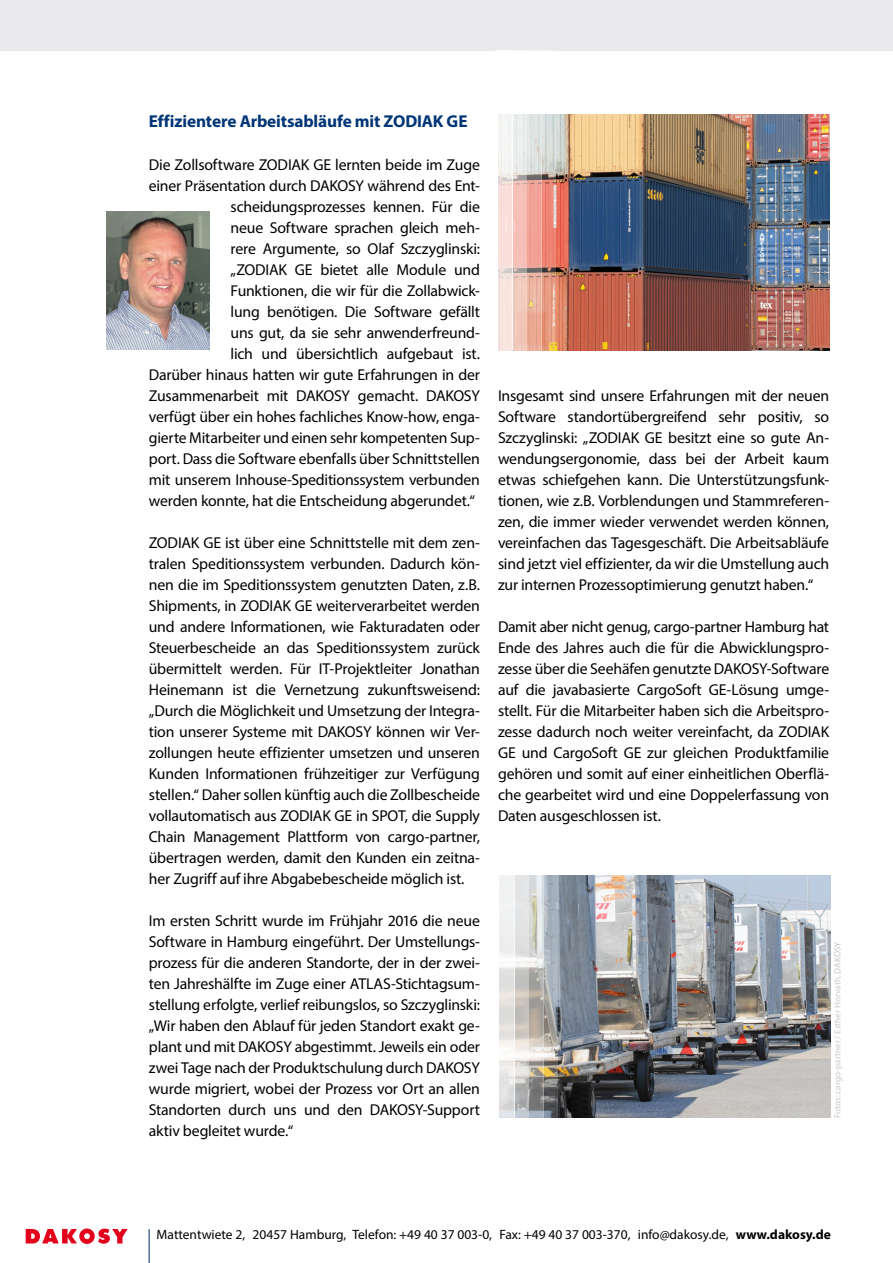
<style>
.page{position:relative;width:893px;height:1263px;background:#fff}
.page>*{position:absolute;margin:0;border:0;box-sizing:border-box;transform-origin:0 0}
.t1{font:700 17.25px "Myriad Pro";letter-spacing:-.01em;color:#003576}
.t2{font:15.75px/21px "Myriad Pro";letter-spacing:-.01em;color:#000;text-align:justify}
.t3{font:13.5px "Myriad Pro";color:#000}
.t4{font:9px "Myriad Pro";letter-spacing:.005em;color:#c7c8cd}
.s1{font-weight:700}
</style>
<div class="page">
<img style="left:558px;top:876px;width:272px;height:241px">
<img style="left:556px;top:115px;width:273px;height:236px">
<svg style="left:499px;top:875px;width:15px;height:243px"></svg>
<svg style="left:514px;top:875px;width:15px;height:243px;background:#d7d6d5"></svg>
<svg style="left:529px;top:875px;width:14px;height:243px;background:#bebcb6"></svg>
<svg style="left:543px;top:875px;width:15px;height:243px;background:#a2a5a6"></svg>
<div style="left:0;top:0;width:893px;height:51px;background:#eaeaed"></div>
<svg style="left:498px;top:114px;width:14px;height:237px;fill:#f8e4de"></svg>
<svg style="left:512px;top:114px;width:15px;height:237px;background:#eed0c8"></svg>
<svg style="left:527px;top:114px;width:14px;height:237px;background:#e3b3a7"></svg>
<svg style="left:541px;top:114px;width:15px;height:237px;background:#dea595"></svg>
<hr style="left:149px;top:1229px;width:1px;height:34px;background:#003571">
<svg style="left:26px;top:1228px;width:102px;height:16px"></svg>
<img style="left:107px;top:211px;width:102px;height:139px">
<p class="t1" style="left:149px;top:110px;width:320px">Effizientere Arbeitsabläufe mit ZODIAK GE</p>
<p class="t2" style="left:149px;top:153px;width:333px">Die Zollsoftware ZODIAK GE lernten beide im Zuge</p>
<p class="t2" style="left:149px;top:174px;width:333px">einer Präsentation durch DAKOSY während des Ent-</p>
<p class="t2" style="left:231px;top:195px;width:251px">scheidungsprozesses kennen. Für die</p>
<p class="t2" style="left:231px;top:216px;width:251px">neue Software sprachen gleich meh-</p>
<p class="t2" style="left:231px;top:237px;width:251px">rere Argumente, so Olaf Szczyglinski:</p>
<p class="t2" style="left:231px;top:258px;width:251px">„ZODIAK GE bietet alle Module und</p>
<p class="t2" style="left:231px;top:279px;width:251px">Funktionen, die wir für die Zollabwick-</p>
<p class="t2" style="left:231px;top:300px;width:251px">lung benötigen. Die Software gefällt</p>
<p class="t2" style="left:231px;top:321px;width:251px">uns gut, da sie sehr anwenderfreund-</p>
<p class="t2" style="left:231px;top:342px;width:251px">lich und übersichtlich aufgebaut ist.</p>
<p class="t2" style="left:149px;top:363px;width:333px">Darüber hinaus hatten wir gute Erfahrungen in der</p>
<p class="t2" style="left:149px;top:384px;width:333px">Zusammenarbeit mit DAKOSY gemacht. DAKOSY</p>
<p class="t2" style="left:149px;top:405px;width:333px">verfügt über ein hohes fachliches Know-how, enga-</p>
<p class="t2" style="left:149px;top:426px;width:333px">gierte Mitarbeiter und einen sehr kompetenten Sup-</p>
<p class="t2" style="left:149px;top:447px;width:333px">port. Dass die Software ebenfalls über Schnittstellen</p>
<p class="t2" style="left:149px;top:468px;width:333px">mit unserem Inhouse-Speditionssystem verbunden</p>
<p class="t2" style="left:149px;top:489px;width:328px">werden konnte, hat die Entscheidung abgerundet.“</p>
<p class="t2" style="left:149px;top:531px;width:333px">ZODIAK GE ist über eine Schnittstelle mit dem zen&shy;tralen Speditionssystem verbunden. Dadurch kön&shy;nen die im Speditionssystem genutzten Daten, z.B.<br>Shipments, in ZODIAK GE weiterverarbeitet werden und andere Informationen, wie Fakturadaten oder Steuerbescheide an das Speditionssystem zurück übermittelt werden. Für IT-Projektleiter Jonathan Heinemann ist die Vernetzung zukunftsweisend: „Durch die Möglichkeit und Umsetzung der Integra&shy;tion unserer Systeme mit DAKOSY können wir Ver&shy;zollungen heute effizienter umsetzen und unseren Kunden Informationen frühzeitiger zur Verfügung stellen.“ Daher sollen künftig auch die Zollbescheide vollautomatisch aus ZODIAK GE in SPOT, die Supply Chain Management Plattform von cargo-partner, übertragen werden, damit den Kunden ein zeitna&shy;her Zugriff auf ihre Abgabebescheide möglich ist.</p>
<p class="t2" style="left:149px;top:909px;width:333px">Im ersten Schritt wurde im Frühjahr 2016 die neue Software in Hamburg eingeführt. Der Umstellungs&shy;prozess für die anderen Standorte, der in der zwei&shy;ten Jahreshälfte im Zuge einer ATLAS-Stichtagsum&shy;stellung erfolgte, verlief reibungslos, so Szczyglinski: „Wir haben den Ablauf für jeden Standort exakt ge&shy;plant und mit DAKOSY abgestimmt. Jeweils ein oder zwei Tage nach der Produktschulung durch DAKOSY wurde migriert, wobei der Prozess vor Ort an allen Standorten durch uns und den DAKOSY-Support aktiv begleitet wurde.“</p>
<p class="t2" style="left:498px;top:385px;width:333px">Insgesamt sind unsere Erfahrungen mit der neuen Software standortübergreifend sehr positiv, so Szczyglinski: „ZODIAK GE besitzt eine so gute An&shy;wendungsergonomie, dass bei der Arbeit kaum etwas schiefgehen kann. Die Unterstützungsfunk&shy;tionen, wie z.B. Vorblendungen und Stammreferen&shy;zen, die immer wieder verwendet werden können, vereinfachen das Tagesgeschäft. Die Arbeitsabläufe sind jetzt viel effizienter, da wir die Umstellung auch zur internen Prozessoptimierung genutzt haben.“</p>
<p class="t2" style="left:498px;top:616px;width:333px">Damit aber nicht genug, cargo-partner Hamburg hat Ende des Jahres auch die für die Abwicklungspro&shy;zesse über die Seehäfen genutzte DAKOSY-Software auf die javabasierte CargoSoft GE-Lösung umge&shy;stellt. Für die Mitarbeiter haben sich die Arbeitspro&shy;zesse dadurch noch weiter vereinfacht, da ZODIAK GE und CargoSoft GE zur gleichen Produktfamilie gehören und somit auf einer einheitlichen Oberflä&shy;che gearbeitet wird und eine Doppelerfassung von Daten ausgeschlossen ist.</p>
<p class="t4" style="left:832px;top:1118px;width:178px;rotate:-90deg">Fotos: cargo-partner / Esther Horvath, DAKOSY</p>
<p class="t3" style="left:157px;top:1226px;width:676px">Mattentwiete 2, 20457 Hamburg, Telefon: +49 40 37 003-0, Fax: +49 40 37 003-370, info@dakosy.de, <span class="s1">www.dakosy.de</span></p>
</div>
